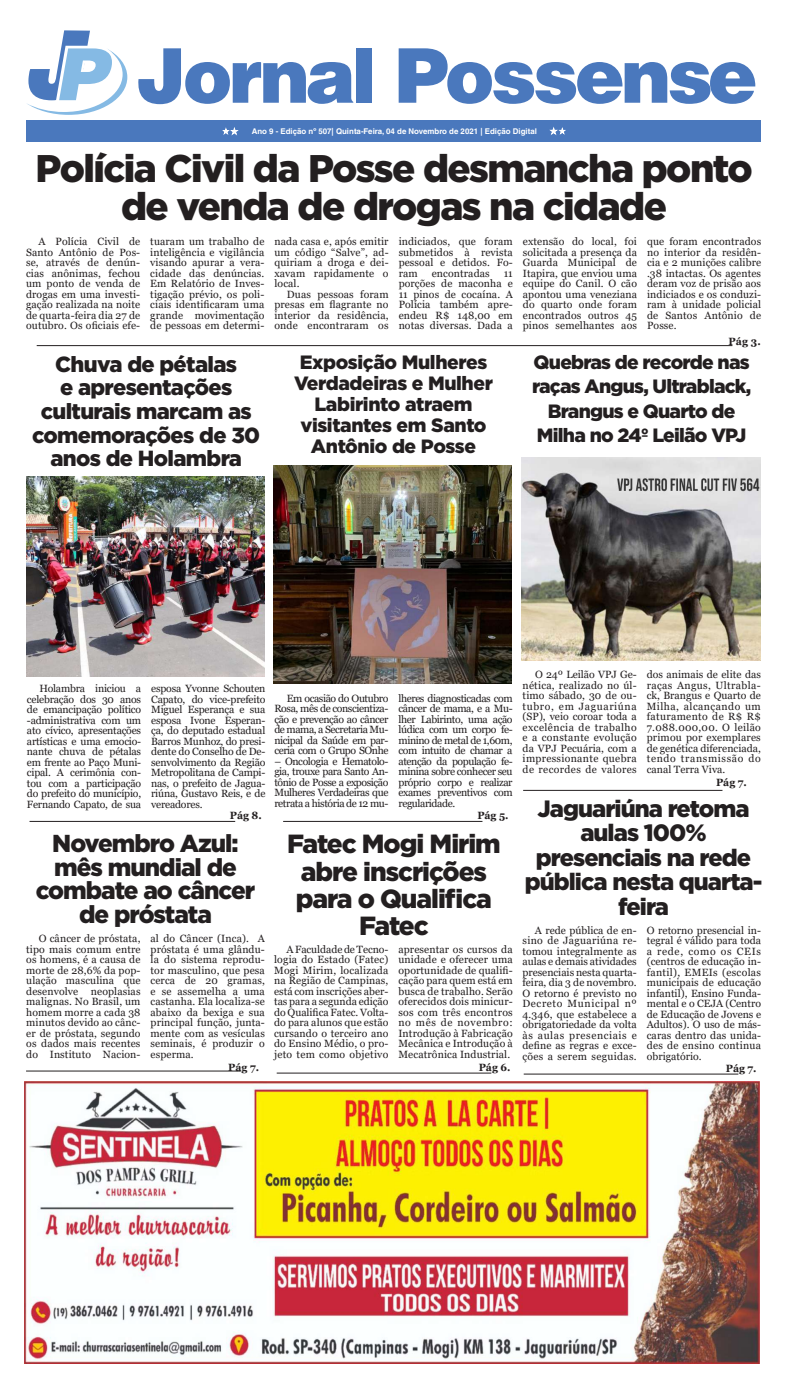
<style>
.page{position:relative;width:787px;height:1389px;background:#fff}
.page>*{position:absolute;margin:0;border:0;box-sizing:border-box;transform-origin:0 0}
.t1{font:900 75.51px "Helvetica LT Std";letter-spacing:-.05em;color:#4a78bd}
.t2{font:900 38.5px/38.5px "Gotham";letter-spacing:-.04em;color:#231f20;text-align:center}
.t3{font:900 26.25px/27.1px "Gotham";letter-spacing:-.04em;color:#231f20;text-align:center}
.t4{font:900 24.5px/23.6px "Gotham";letter-spacing:-.04em;color:#231f20;text-align:center}
.t5{font:900 23.62px/24.5px "Gotham";letter-spacing:-.04em;color:#231f20;text-align:center}
.t6{font:900 21.88px/23.6px "Gotham";letter-spacing:-.03em;color:#231f20;text-align:center}
.t7{font:900 19.25px/21px "Gotham";letter-spacing:-.035em;color:#231f20;text-align:center}
.t8{font:10.5px/10.5px "Georgia";letter-spacing:.01em;color:#231f20;text-align:justify}
.t9{font:700 10.5px "Georgia";color:#231f20}
.t10{font:700 7.88px "Helvetica LT Std";color:#fff}
.s1{font-family:"Airbus Special";font-weight:400;font-size:71.75px;color:#85bae4}
</style>
<div class="page">
<svg style="left:27px;top:30px;width:100px;height:85px"></svg>
<div style="left:26px;top:121px;width:734px;height:21px;background:#4a78bd"></div>
<svg style="left:223px;top:127px;width:16px;height:9px"></svg>
<svg style="left:549px;top:127px;width:17px;height:8px"></svg>
<hr style="left:276px;top:1073px;width:215px;height:1px;background:#231f20">
<hr style="left:26px;top:1071px;width:214px;height:1px;background:#231f20">
<hr style="left:523px;top:1074px;width:215px;height:1px;background:#231f20">
<hr style="left:523px;top:790px;width:199px;height:1px;background:#231f20">
<hr style="left:283px;top:821px;width:199px;height:1px;background:#231f20">
<hr style="left:29px;top:821px;width:206px;height:1px;background:#231f20">
<hr style="left:37px;top:345px;width:695px;height:1px;background:#231f20">
<img style="left:25px;top:1081px;width:734px;height:283px">
<img style="left:273px;top:465px;width:238px;height:219px">
<img style="left:27px;top:476px;width:237px;height:200px">
<img style="left:521px;top:458px;width:239px;height:202px">
<h1 class="t1" style="left:55px;top:26px;width:703px"><span class="s1">P</span> Jornal Possense</h1>
<p class="t10" style="left:251px;top:127px;width:286px">Ano 9 - Edição nº 507| Quinta-Feira, 04 de Novembro de 2021 | Edição Digital</p>
<h2 class="t2" style="left:35px;top:148px;width:718px">Polícia Civil da Posse desmancha ponto de venda de drogas na cidade</h2>
<p class="t8" style="left:26px;top:236px;width:116px;text-indent:12px">A Polícia Civil de Santo Antônio de Pos&shy;se, através de denún&shy;cias anônimas, fechou um ponto de venda de drogas em uma investi&shy;gação realizada na noite de quarta-feira dia 27 de outubro. Os oficiais efe-</p>
<p class="t8" style="left:150px;top:236px;width:116px">tuaram um trabalho de inteligência e vigilância visando apurar a vera&shy;cidade das denúncias.<br>Em Relatório de Inves&shy;tigação prévio, os poli&shy;ciais identificaram uma grande movimentação de pessoas em determi-</p>
<p class="t8" style="left:274px;top:236px;width:116px">nada casa e, após emitir um código “Salve”, ad&shy;quiriam a droga e dei&shy;xavam rapidamente o local.</p>
<p class="t8" style="left:274px;top:289px;width:116px;text-indent:12px">Duas pessoas foram presas em flagrante no interior da residência, onde encontraram os</p>
<p class="t8" style="left:398px;top:236px;width:116px">indiciados, que foram submetidos à revista pessoal e detidos. Fo&shy;ram</p>
<p class="t8" style="left:431px;top:268px;width:60px">encontradas</p>
<p class="t8" style="left:398px;top:268px;width:116px;text-indent:105px">11 porções de maconha e 11 pinos de cocaína. A Polícia também apre&shy;endeu R$ 148,00 em notas diversas. Dada a</p>
<p class="t8" style="left:522px;top:236px;width:116px">extensão do local, foi solicitada a presença da Guarda Municipal de Itapira, que enviou uma equipe do Canil. O cão apontou uma veneziana do quarto onde foram encontrados outros 45 pinos semelhantes aos</p>
<p class="t8" style="left:646px;top:236px;width:116px">que foram encontrados no interior da residên&shy;cia e 2 munições calibre .38 intactas. Os agentes deram voz de prisão aos indiciados e os conduzi&shy;ram à unidade policial de Santos Antônio de Posse.</p>
<p class="t9" style="left:728px;top:334px;width:34px">Pág 3.</p>
<h3 class="t7" style="left:294px;top:351px;width:200px">Exposição Mulheres<br>Verdadeiras e Mulher<br>Labirinto atraem visitantes em Santo<br>Antônio de Posse</h3>
<h3 class="t6" style="left:32px;top:352px;width:229px">Chuva de pétalas<br>e apresentações culturais marcam as comemorações de 30 anos de Holambra</h3>
<h3 class="t7" style="left:532px;top:349px;width:221px;line-height:24.5px">Quebras de recorde nas raças Angus, Ultrablack,<br>Brangus e Quarto de<br>Milha no 24º Leilão VPJ</h3>
<p class="t8" style="left:522px;top:670px;width:116px;text-indent:12px">O 24º Leilão VPJ Ge&shy;nética, realizado no úl&shy;timo sábado, 30 de ou&shy;tubro, em Jaguariúna (SP), veio coroar toda a excelência de trabalho e a constante evolução da VPJ Pecuária, com a impressionante quebra de recordes de valores</p>
<p class="t8" style="left:646px;top:670px;width:116px">dos animais de elite das raças Angus, Ultrabla&shy;ck, Brangus e Quarto de Milha, alcançando um faturamento de R$ R$ 7.088.000,00. O leilão primou por exemplares de genética diferenciada, tendo transmissão do canal Terra Viva.</p>
<p class="t8" style="left:27px;top:684px;width:116px;text-indent:12px">Holambra iniciou a celebração dos 30 anos de emancipação político -administrativa com um ato cívico, apresentações artísticas e uma emocio&shy;nante chuva de pétalas em frente ao Paço Muni&shy;cipal. A cerimônia con&shy;tou com a participação do prefeito do município, Fernando Capato, de sua</p>
<p class="t8" style="left:151px;top:684px;width:116px">esposa Yvonne Schouten Capato, do vice-prefeito Miguel Esperança e sua esposa Ivone Esperan&shy;ça, do deputado estadual Barros Munhoz, do presi&shy;dente do Conselho de De&shy;senvolvimento da Região Metropolitana de Campi&shy;nas, o prefeito de Jagua&shy;riúna, Gustavo Reis, e de vereadores.</p>
<p class="t8" style="left:274px;top:693px;width:116px;text-indent:12px">Em ocasião do Outubro Rosa, mês de conscientiza&shy;ção e prevenção ao câncer de mama, a Secretaria Mu&shy;nicipal da Saúde em par&shy;ceria com o Grupo SOnhe</p>
<p class="t8" style="left:274px;top:756px;width:116px">– Oncologia e Hematolo&shy;gia, trouxe para Santo An&shy;tônio de Posse a exposição Mulheres Verdadeiras que retrata a história de 12 mu-</p>
<p class="t8" style="left:398px;top:693px;width:116px">lheres diagnosticadas com câncer de mama, e a Mu&shy;lher Labirinto, uma ação lúdica com um corpo fe&shy;minino de metal de 1,60m, com intuito de chamar a atenção da população fe&shy;minina sobre conhecer seu próprio corpo e realizar exames preventivos com regularidade.</p>
<p class="t9" style="left:715px;top:776px;width:32px">Pág 7.</p>
<h3 class="t5" style="left:524px;top:796px;width:239px">Jaguariúna retoma aulas 100% presenciais na rede pública nesta quarta&shy;feira</h3>
<p class="t9" style="left:230px;top:809px;width:34px">Pág 8.</p>
<p class="t9" style="left:477px;top:809px;width:33px">Pág 5.</p>
<h3 class="t4" style="left:36px;top:831px;width:221px">Novembro Azul: mês mundial de combate ao câncer de próstata</h3>
<h3 class="t3" style="left:287px;top:830px;width:215px">Fatec Mogi Mirim abre inscrições para o Qualifica<br>Fatec</h3>
<p class="t8" style="left:26px;top:934px;width:116px;text-indent:12px">O câncer de próstata, tipo mais comum entre os homens, é a causa de morte de 28,6% da pop&shy;ulação masculina que desenvolve neoplasias malignas. No Brasil, um homem morre a cada 38 minutos devido ao cânc&shy;er de próstata, segundo os dados mais recentes do Instituto Nacion-</p>
<p class="t8" style="left:150px;top:934px;width:116px">al do Câncer (Inca). A próstata é uma glându&shy;la do sistema reprodu&shy;tor masculino, que pesa cerca de 20 gramas, e se assemelha a uma castanha. Ela localiza-se abaixo da bexiga e sua principal função, junta&shy;mente com as vesículas seminais, é produzir o esperma.</p>
<p class="t8" style="left:522px;top:925px;width:116px;text-indent:12px">A rede pública de en&shy;sino de Jaguariúna re&shy;tomou integralmente as aulas e demais atividades presenciais nesta quarta&shy;feira, dia 3 de novembro.<br>O retorno é previsto no Decreto Municipal nº 4.346, que estabelece a obrigatoriedade da volta às aulas presenciais e define as regras e exce&shy;ções a serem seguidas.</p>
<p class="t8" style="left:646px;top:925px;width:116px">O retorno presencial in&shy;tegral é válido para toda a rede, como os CEIs (centros de educação in&shy;fantil), EMEIs (escolas municipais de educação infantil), Ensino Funda&shy;mental e o CEJA (Centro de Educação de Jovens e Adultos). O uso de más&shy;caras dentro das unida&shy;des de ensino continua obrigatório.</p>
<p class="t8" style="left:274px;top:944px;width:116px;text-indent:12px">A Faculdade de Tecno&shy;logia do Estado (Fatec)<br>Mogi Mirim, localizada na Região de Campinas, está com inscrições aber&shy;tas para a segunda edição do Qualifica Fatec. Volta&shy;do para alunos que estão cursando o terceiro ano do Ensino Médio, o pro&shy;jeto tem como objetivo</p>
<p class="t8" style="left:398px;top:944px;width:116px">apresentar os cursos da unidade e oferecer uma oportunidade de qualifi&shy;cação para quem está em busca de trabalho. Serão oferecidos dois minicur&shy;sos com três encontros no mês de novembro:<br>Introdução à Fabricação Mecânica e Introdução à Mecatrônica Industrial.</p>
<p class="t9" style="left:228px;top:1060px;width:32px">Pág 7.</p>
<p class="t9" style="left:478px;top:1060px;width:33px">Pág 6.</p>
<p class="t9" style="left:725px;top:1061px;width:32px">Pág 7.</p>
</div>
